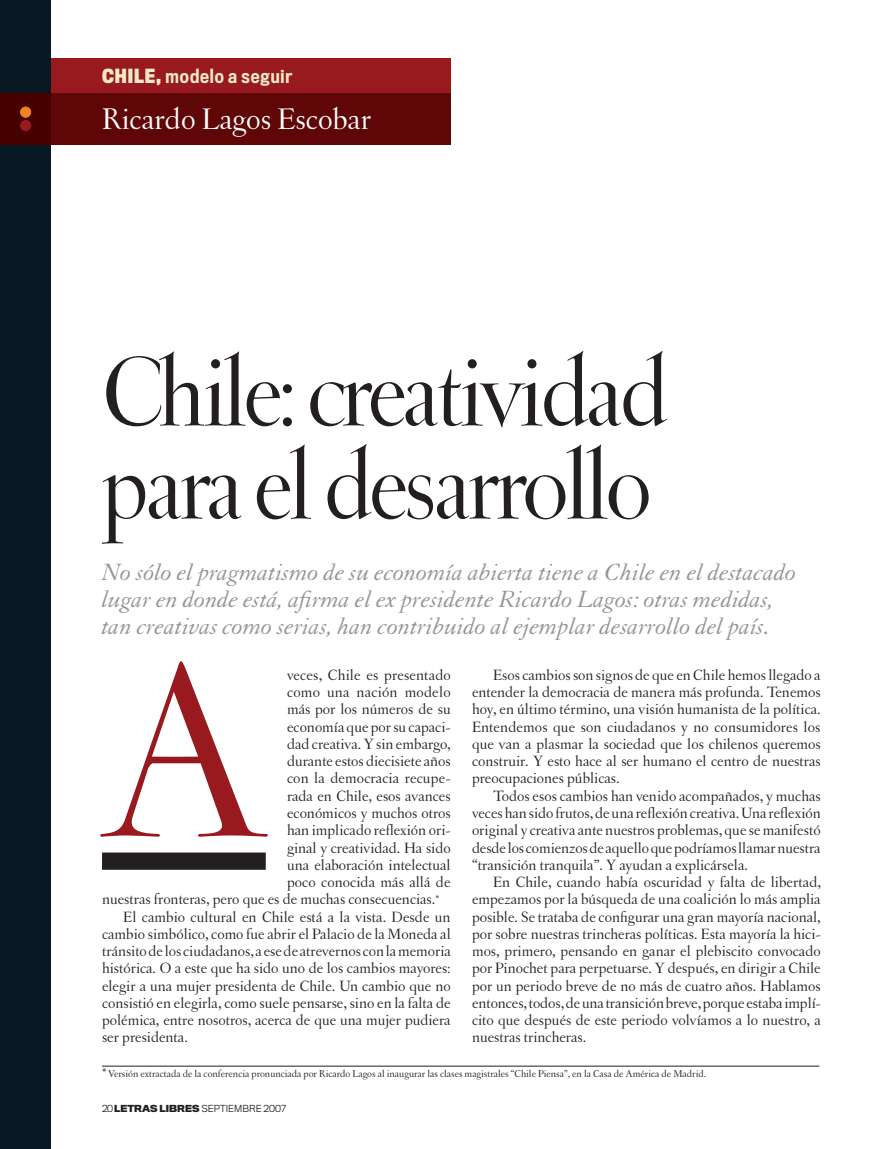
<style>
.page{position:relative;width:893px;height:1149px;background:#fff}
.page>*{position:absolute;margin:0;border:0;box-sizing:border-box;transform-origin:0 0}
.t1{font:255.6px "Letras Display";color:#981a1e}
.t2{font:105px/93px "Letras Display";letter-spacing:-.02em;color:#231f20}
.t3{font:31.5px "Letras Oldstyle";color:#fff}
.t4{font:italic 25.5px/27px "Granjon";color:#939598}
.t5{font:500 18px "Titling Gothic FB Cond";letter-spacing:.05em;color:#f3e9c9}
.t6{font:15.75px/17.2px "Letras Oldstyle";color:#231f20;text-align:justify}
.t7{font:10.5px "Letras Oldstyle";color:#231f20}
.t8{font:300 9px "Titling Gothic FB Normal";color:#231f20}
.s1{font-weight:700}
</style>
<div class="page">
<div style="left:51px;top:58px;width:400px;height:35px;background:#981a1e"></div>
<div style="left:0;top:0;width:51px;height:1148px;background:#071822"></div>
<div style="left:51px;top:93px;width:400px;height:52px;background:#5f0607"></div>
<div style="left:102px;top:852px;width:164px;height:17px;background:#231f20"></div>
<hr style="left:102px;top:1065px;width:717px;height:1px;background:#231f20">
<div style="left:0;top:93px;width:51px;height:52px;background:#470000"></div>
<div style="left:21px;top:107px;width:10px;height:10px;background:#f58220;border-radius:50%"></div>
<div style="left:20px;top:107px;width:11px;height:10px;border:1px solid #f58220;border-radius:50%"></div>
<div style="left:21px;top:120px;width:10px;height:11px;background:#981a1e;border-radius:50%"></div>
<div style="left:20px;top:120px;width:11px;height:11px;border:1px solid #981a1e;border-radius:50%"></div>
<p class="t5" style="left:102px;top:65px;width:192px"><span class="s1">chile,</span> modelo a seguir</p>
<h3 class="t3" style="left:102px;top:101px;width:271px">Ricardo Lagos Escobar</h3>
<h2 class="t2" style="left:102px;top:346px;width:567px">Chile: creatividad para el desarrollo</h2>
<h3 class="t4" style="left:102px;top:559px;width:696px">No sólo el pragmatismo de su economía abierta tiene a Chile en el destacado lugar en donde está, afirma el ex presidente Ricardo Lagos: otras medidas, tan creativas como serias, han contribuido al ejemplar desarrollo del país.</h3>
<h1 class="t1" style="left:104px;top:612px;width:162px">A</h1>
<p class="t6" style="left:287px;top:666px;width:165px">veces, Chile es presentado</p>
<p class="t6" style="left:287px;top:683px;width:165px">como una nación modelo</p>
<p class="t6" style="left:287px;top:700px;width:165px">más por los números de su</p>
<p class="t6" style="left:287px;top:717px;width:165px">economía que por su capaci-</p>
<p class="t6" style="left:287px;top:735px;width:165px">dad creativa. Y sin embargo,</p>
<p class="t6" style="left:287px;top:752px;width:165px">durante estos diecisiete años</p>
<p class="t6" style="left:287px;top:769px;width:165px">con la democracia recupe-</p>
<p class="t6" style="left:287px;top:786px;width:165px">rada en Chile, esos avances</p>
<p class="t6" style="left:287px;top:804px;width:165px">económicos y muchos otros</p>
<p class="t6" style="left:287px;top:821px;width:165px">han implicado reflexión ori-</p>
<p class="t6" style="left:287px;top:838px;width:165px">ginal y creatividad. Ha sido</p>
<p class="t6" style="left:287px;top:855px;width:165px">una elaboración intelectual</p>
<p class="t6" style="left:287px;top:873px;width:165px">poco conocida más allá de</p>
<p class="t6" style="left:102px;top:890px;width:339px">nuestras fronteras, pero que es de muchas consecuencias.<sup>*</sup></p>
<p class="t6" style="left:123px;top:907px;width:329px">El cambio cultural en Chile está a la vista. Desde un</p>
<p class="t6" style="left:102px;top:924px;width:350px">cambio simbólico, como fue abrir el Palacio de la Moneda al</p>
<p class="t6" style="left:102px;top:942px;width:350px">tránsito de los ciudadanos, a ese de atrevernos con la memoria</p>
<p class="t6" style="left:102px;top:959px;width:350px">histórica. O a este que ha sido uno de los cambios mayores:</p>
<p class="t6" style="left:102px;top:976px;width:350px">elegir a una mujer presidenta de Chile. Un cambio que no</p>
<p class="t6" style="left:102px;top:993px;width:350px">consistió en elegirla, como suele pensarse, sino en la falta de</p>
<p class="t6" style="left:102px;top:1011px;width:350px">polémica, entre nosotros, acerca de que una mujer pudiera</p>
<p class="t6" style="left:102px;top:1028px;width:87px">ser presidenta.</p>
<p class="t6" style="left:472px;top:666px;width:350px;text-indent:21px">Esos cambios son signos de que en Chile hemos llegado a entender la democracia de manera más profunda. Tenemos hoy, en último término, una visión humanista de la política.<br>Entendemos que son ciudadanos y no consumidores los que van a plasmar la sociedad que los chilenos queremos construir. Y esto hace al ser humano el centro de nuestras preocupaciones públicas.</p>
<p class="t6" style="left:472px;top:786px;width:350px;text-indent:21px">Todos esos cambios han venido acompañados, y muchas veces han sido frutos, de una reflexión creativa. Una reflexión original y creativa ante nuestros problemas, que se manifestó desde los comienzos de aquello que podríamos llamar nuestra “transición tranquila”. Y ayudan a explicársela.</p>
<p class="t6" style="left:472px;top:873px;width:350px;text-indent:21px">En Chile, cuando había oscuridad y falta de libertad, empezamos por la búsqueda de una coalición lo más amplia posible. Se trataba de configurar una gran mayoría nacional, por sobre nuestras trincheras políticas. Esta mayoría la hici&shy;mos, primero, pensando en ganar el plebiscito convocado por Pinochet para perpetuarse. Y después, en dirigir a Chile por un periodo breve de no más de cuatro años. Hablamos entonces, todos, de una transición breve, porque estaba implí&shy;cito que después de este periodo volvíamos a lo nuestro, a nuestras trincheras.</p>
<p class="t7" style="left:102px;top:1067px;width:606px">*Versión extractada de la conferencia pronunciada por Ricardo Lagos al inaugurar las clases magistrales “Chile Piensa”, en la Casa de América de Madrid.</p>
<p class="t8" style="left:102px;top:1102px;width:185px">20 <span class="s1">LETRAS LIBRES</span> SEPTIEMBRE 2007</p>
</div>
